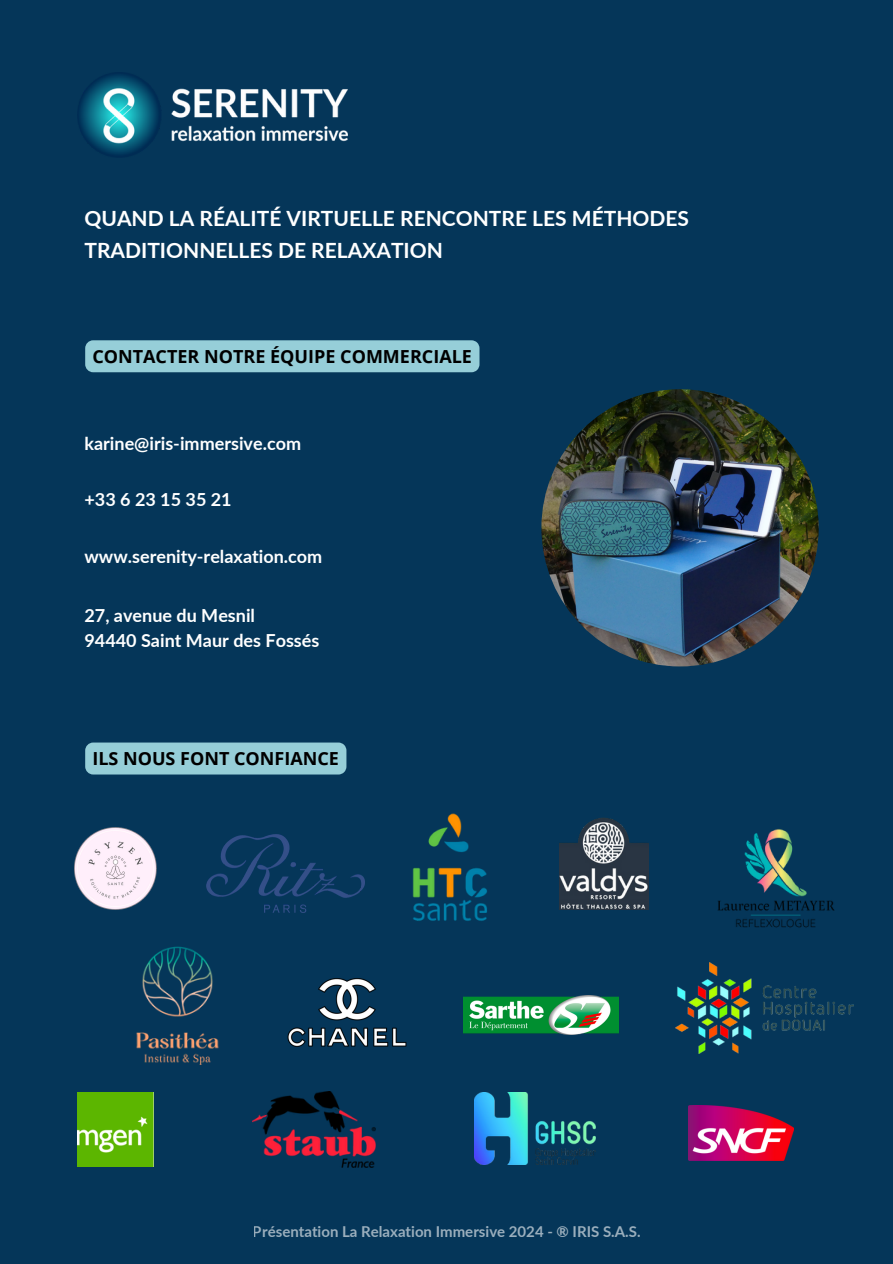
<style>
.page{position:relative;width:893px;height:1264px;background:#fff}
.page>*{position:absolute;margin:0;border:0;box-sizing:border-box;transform-origin:0 0}
.t1{font:700 21px/31.5px "Lato";color:#fff}
.t2{font:700 18px "Lato";color:#fff}
.t3{font:700 18px "Open Sans";color:#000}
.t4{font:700 15px "Lato";color:#fff}
</style>
<div class="page">
<div style="left:0;top:0;width:892px;height:1263px;background:#053659"></div>
<img style="left:81px;top:77px;width:266px;height:75px">
<img style="left:287px;top:978px;width:120px;height:69px">
<img style="left:412px;top:813px;width:75px;height:108px">
<img style="left:688px;top:1105px;width:105px;height:55px">
<img style="left:463px;top:995px;width:155px;height:39px">
<img style="left:253px;top:1091px;width:122px;height:76px">
<img style="left:77px;top:1092px;width:77px;height:74px">
<img style="left:718px;top:829px;width:117px;height:99px">
<img style="left:74px;top:827px;width:83px;height:83px">
<img style="left:206px;top:834px;width:159px;height:78px">
<img style="left:136px;top:946px;width:83px;height:119px">
<img style="left:675px;top:962px;width:178px;height:91px">
<img style="left:474px;top:1092px;width:121px;height:72px">
<img style="left:559px;top:817px;width:89px;height:93px">
<img style="left:541px;top:389px;width:277px;height:277px;border-radius:50%">
<div style="left:85px;top:742px;width:261px;height:32px;background:#96ced8"></div>
<div style="left:85px;top:340px;width:394px;height:32px;background:#96ced8"></div>
<p class="t1" style="left:84px;top:202px;width:606px">QUAND LA RÉALITÉ VIRTUELLE RENCONTRE LES MÉTHODES<br>TRADITIONNELLES DE RELAXATION</p>
<p class="t3" style="left:92px;top:344px;width:381px">CONTACTER NOTRE ÉQUIPE COMMERCIALE</p>
<p class="t2" style="left:84px;top:432px;width:218px">karine@iris-immersive.com</p>
<p class="t2" style="left:84px;top:488px;width:149px">+33 6 23 15 35 21</p>
<p class="t2" style="left:84px;top:544px;width:239px">www.serenity-relaxation.com</p>
<p class="t2" style="left:84px;top:604px;width:172px">27, avenue du Mesnil</p>
<p class="t2" style="left:84px;top:629px;width:236px">94440 Saint Maur des Fossés</p>
<p class="t3" style="left:92px;top:746px;width:248px">ILS NOUS FONT CONFIANCE</p>
<p class="t4" style="left:253px;top:1222px;width:389px">Présentation La Relaxation Immersive 2024 - ® IRIS S.A.S.</p>
</div>
